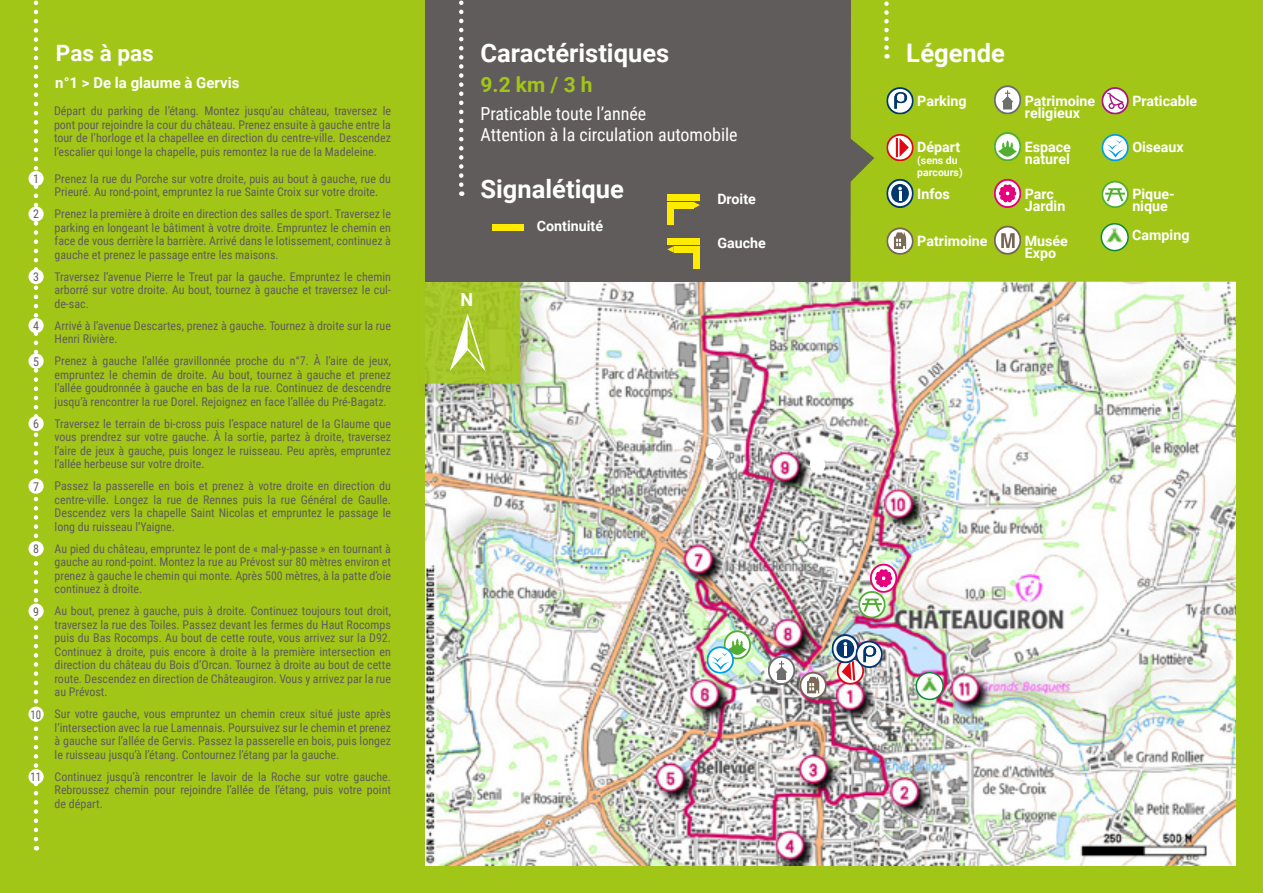
<style>
.page{position:relative;width:1263px;height:893px;background:#a2c617}
.page>*{position:absolute;margin:0;border:0;box-sizing:border-box;transform-origin:0 0}
.t1{font:700 25.5px "Roboto";color:#fff}
.t2{font:700 22.5px "Roboto";color:#fff}
.t3{font:700 21px "Roboto";color:#a2c617}
.t4{font:18px/21.6px "Roboto Condensed";color:#fff}
.t5{font:700 18px "Roboto";color:#fff}
.t6{font:700 15px "Roboto";color:#fff}
.t7{font:700 14.25px/12px "Roboto";color:#fff}
.t8{font:12px/13.5px "Roboto Condensed";color:#605c5b;text-align:justify}
.t9{font:12px/13.5px "Roboto Condensed";color:#605c5b;text-align:justify;scale:.9 1}
.t10{font:700 10.5px/12px "Roboto";color:#fff}
</style>
<div class="page">
<img style="left:425px;top:282px;width:810px;height:583px">
<div style="left:413px;top:250px;width:138px;height:165px;background:#000;opacity:.17"></div>
<div style="left:425px;top:0;width:425px;height:282px;background:#605c5b"></div>
<svg style="left:850px;top:0;width:386px;height:282px"></svg>
<div style="left:810px;top:457px;width:15px;height:15px;background:#fff;border-radius:50%"></div>
<div style="left:705px;top:444px;width:16px;height:15px;background:#fff;border-radius:50%"></div>
<svg style="left:884px;top:0;width:5px;height:48px"></svg>
<svg style="left:850px;top:91px;width:24px;height:149px"></svg>
<svg style="left:459px;top:0;width:5px;height:185px"></svg>
<div style="left:492px;top:224px;width:32px;height:7px;background:#ffeb00"></div>
<svg style="left:419px;top:254px;width:106px;height:130px"></svg>
<div style="left:667px;top:194px;width:33px;height:6px;background:#ffeb00"></div>
<div style="left:667px;top:202px;width:7px;height:23px;background:#ffeb00"></div>
<div style="left:674px;top:202px;width:20px;height:6px;background:#ffeb00"></div>
<svg style="left:694px;top:202px;width:6px;height:6px"></svg>
<svg style="left:34px;top:0;width:4px;height:839px"></svg>
<div style="left:667px;top:238px;width:33px;height:6px;background:#ffeb00"></div>
<div style="left:693px;top:246px;width:7px;height:23px;background:#ffeb00"></div>
<div style="left:674px;top:246px;width:19px;height:7px;background:#ffeb00"></div>
<svg style="left:666px;top:245px;width:8px;height:8px"></svg>
<svg style="left:886px;top:87px;width:28px;height:27px"></svg>
<svg style="left:994px;top:85px;width:27px;height:29px"></svg>
<svg style="left:1101px;top:87px;width:28px;height:27px"></svg>
<svg style="left:886px;top:134px;width:28px;height:27px"></svg>
<svg style="left:994px;top:132px;width:27px;height:29px"></svg>
<svg style="left:1101px;top:134px;width:28px;height:27px"></svg>
<svg style="left:886px;top:179px;width:28px;height:29px"></svg>
<svg style="left:994px;top:179px;width:27px;height:29px"></svg>
<svg style="left:1101px;top:181px;width:28px;height:27px"></svg>
<svg style="left:886px;top:227px;width:28px;height:28px"></svg>
<svg style="left:994px;top:226px;width:27px;height:29px"></svg>
<div style="left:28px;top:171px;width:16px;height:15px;background:#fff;border-radius:50%"></div>
<svg style="left:28px;top:206px;width:16px;height:16px"></svg>
<div style="left:28px;top:269px;width:16px;height:15px;background:#fff;border-radius:50%"></div>
<div style="left:28px;top:318px;width:16px;height:15px;background:#fff;border-radius:50%"></div>
<svg style="left:28px;top:353px;width:16px;height:16px"></svg>
<div style="left:28px;top:416px;width:16px;height:15px;background:#fff;border-radius:50%"></div>
<svg style="left:28px;top:478px;width:16px;height:16px"></svg>
<div style="left:28px;top:541px;width:16px;height:15px;background:#fff;border-radius:50%"></div>
<svg style="left:28px;top:603px;width:16px;height:16px"></svg>
<svg style="left:28px;top:706px;width:16px;height:16px"></svg>
<div style="left:28px;top:769px;width:16px;height:15px;background:#fff;border-radius:50%"></div>
<img style="left:768px;top:634px;width:115px;height:65px">
<svg style="left:707px;top:630px;width:44px;height:44px;background:#bddfcc"></svg>
<img style="left:858px;top:564px;width:39px;height:54px">
<img style="left:1101px;top:224px;width:27px;height:27px;border-radius:13px">
<div style="left:1100px;top:223px;width:29px;height:28px;border:2px solid #0a8937;border-radius:50%"></div>
<img style="left:916px;top:673px;width:27px;height:26px;border-radius:13px">
<div style="left:915px;top:672px;width:29px;height:28px;border:2px solid #0a8937;border-radius:50%"></div>
<h2 class="t2" style="left:56px;top:37px;width:99px">Pas à pas</h2>
<p class="t6" style="left:55px;top:72px;width:186px">n°1 &gt; De la glaume à Gervis</p>
<p class="t8" style="left:54px;top:104px;width:338px">Départ du parking de l’étang. Montez jusqu’au château, traversez le pont pour rejoindre la cour du château. Prenez ensuite à gauche entre la tour de l’horloge et la chapellee en direction du centre-ville. Descendez l’escalier qui longe la chapelle, puis remontez la rue de la Madeleine.</p>
<p class="t8" style="left:33px;top:172px;width:7px">1</p>
<p class="t8" style="left:55px;top:171px;width:338px">Prenez la rue du Porche sur votre droite, puis au bout à gauche, rue du<br>Prieuré. Au rond-point, empruntez la rue Sainte Croix sur votre droite.</p>
<p class="t8" style="left:33px;top:207px;width:7px">2</p>
<p class="t8" style="left:55px;top:207px;width:338px">Prenez la première à droite en direction des salles de sport. Traversez le parking en longeant le bâtiment à votre droite. Empruntez le chemin en face de vous derrière la barrière. Arrivé dans le lotissement, continuez à gauche et prenez le passage entre les maisons.</p>
<p class="t8" style="left:33px;top:270px;width:7px">3</p>
<p class="t8" style="left:54px;top:269px;width:338px">Traversez l’avenue Pierre le Treut par la gauche. Empruntez le chemin arborré sur votre droite. Au bout, tournez à gauche et traversez le cul&shy;de-sac.</p>
<p class="t8" style="left:33px;top:319px;width:7px">4</p>
<p class="t8" style="left:55px;top:318px;width:338px">Arrivé à l’avenue Descartes, prenez à gauche. Tournez à droite sur la rue<br>Henri Rivière.</p>
<p class="t8" style="left:33px;top:354px;width:7px">5</p>
<p class="t8" style="left:55px;top:354px;width:338px">Prenez à gauche l’allée gravillonnée proche du n°7. À l’aire de jeux, empruntez le chemin de droite. Au bout, tournez à gauche et prenez l’allée goudronnée à gauche en bas de la rue. Continuez de descendre jusqu’à rencontrer la rue Dorel. Rejoignez en face l’allée du Pré-Bagatz.</p>
<p class="t8" style="left:33px;top:417px;width:7px">6</p>
<p class="t8" style="left:54px;top:416px;width:338px">Traversez le terrain de bi-cross puis l’espace naturel de la Glaume que vous prendrez sur votre gauche. À la sortie, partez à droite, traversez l’aire de jeux à gauche, puis longez le ruisseau. Peu après, empruntez l’allée herbeuse sur votre droite.</p>
<p class="t8" style="left:33px;top:479px;width:7px">7</p>
<p class="t8" style="left:55px;top:479px;width:338px">Passez la passerelle en bois et prenez à votre droite en direction du centre-ville. Longez la rue de Rennes puis la rue Général de Gaulle.<br>Descendez vers la chapelle Saint Nicolas et empruntez le passage le long du ruisseau l’Yaigne.</p>
<p class="t8" style="left:33px;top:542px;width:7px">8</p>
<p class="t8" style="left:55px;top:541px;width:338px">Au pied du château, empruntez le pont de « mal-y-passe » en tournant à gauche au rond-point. Montez la rue au Prévost sur 80 mètres environ et prenez à gauche le chemin qui monte. Après 500 mètres, à la patte d’oie continuez à droite.</p>
<p class="t8" style="left:33px;top:604px;width:7px">9</p>
<p class="t8" style="left:55px;top:604px;width:338px">Au bout, prenez à gauche, puis à droite. Continuez toujours tout droit, traversez la rue des Toiles. Passez devant les fermes du Haut Rocomps puis du Bas Rocomps. Au bout de cette route, vous arrivez sur la D92.<br>Continuez à droite, puis encore à droite à la première intersection en direction du château du Bois d’Orcan. Tournez à droite au bout de cette route. Descendez en direction de Châteaugiron. Vous y arrivez par la rue au Prévost.</p>
<p class="t9" style="left:55px;top:707px;width:375px;text-indent:-24px">10 Sur votre gauche, vous empruntez un chemin creux situé juste après l’intersection avec la rue Lamennais. Poursuivez sur le chemin et prenez à gauche sur l’allée de Gervis. Passez la passerelle en bois, puis longez le ruisseau jusqu’à l’étang. Contournez l’étang par la gauche.</p>
<p class="t9" style="left:55px;top:769px;width:375px;text-indent:-24px">11 Continuez jusqu’à rencontrer le lavoir de la Roche sur votre gauche.<br>Rebroussez chemin pour rejoindre l’allée de l’étang, puis votre point de départ.</p>
<h1 class="t1" style="left:480px;top:35px;width:190px">Caractéristiques</h1>
<h3 class="t4" style="left:480px;top:102px;width:259px">Praticable toute l’année<br>Attention à la circulation automobile</h3>
<h3 class="t3" style="left:480px;top:70px;width:114px">9.2 km / 3 h</h3>
<h1 class="t1" style="left:480px;top:171px;width:145px">Signalétique</h1>
<p class="t7" style="left:537px;top:220px;width:68px">Continuité</p>
<p class="t7" style="left:717px;top:192px;width:40px">Droite</p>
<p class="t7" style="left:717px;top:237px;width:50px">Gauche</p>
<h3 class="t5" style="left:461px;top:287px;width:14px">N</h3>
<h1 class="t1" style="left:906px;top:35px;width:100px">Légende</h1>
<p class="t7" style="left:917px;top:94px;width:51px">Parking</p>
<p class="t7" style="left:1025px;top:94px;width:72px">Patrimoine religieux</p>
<p class="t7" style="left:1132px;top:94px;width:66px">Praticable</p>
<p class="t7" style="left:917px;top:141px;width:44px">Départ</p>
<p class="t10" style="left:917px;top:154px;width:47px">(sens du parcours)</p>
<p class="t7" style="left:1025px;top:141px;width:48px">Espace naturel</p>
<p class="t7" style="left:1132px;top:141px;width:53px">Oiseaux</p>
<p class="t7" style="left:917px;top:188px;width:34px">Infos</p>
<p class="t7" style="left:1025px;top:188px;width:42px">Parc<br>Jardin</p>
<p class="t7" style="left:1132px;top:188px;width:44px">Pique&shy;nique</p>
<p class="t7" style="left:917px;top:234px;width:72px">Patrimoine</p>
<p class="t7" style="left:1025px;top:234px;width:45px">Musée<br>Expo</p>
<p class="t7" style="left:1132px;top:229px;width:59px">Camping</p>
</div>
